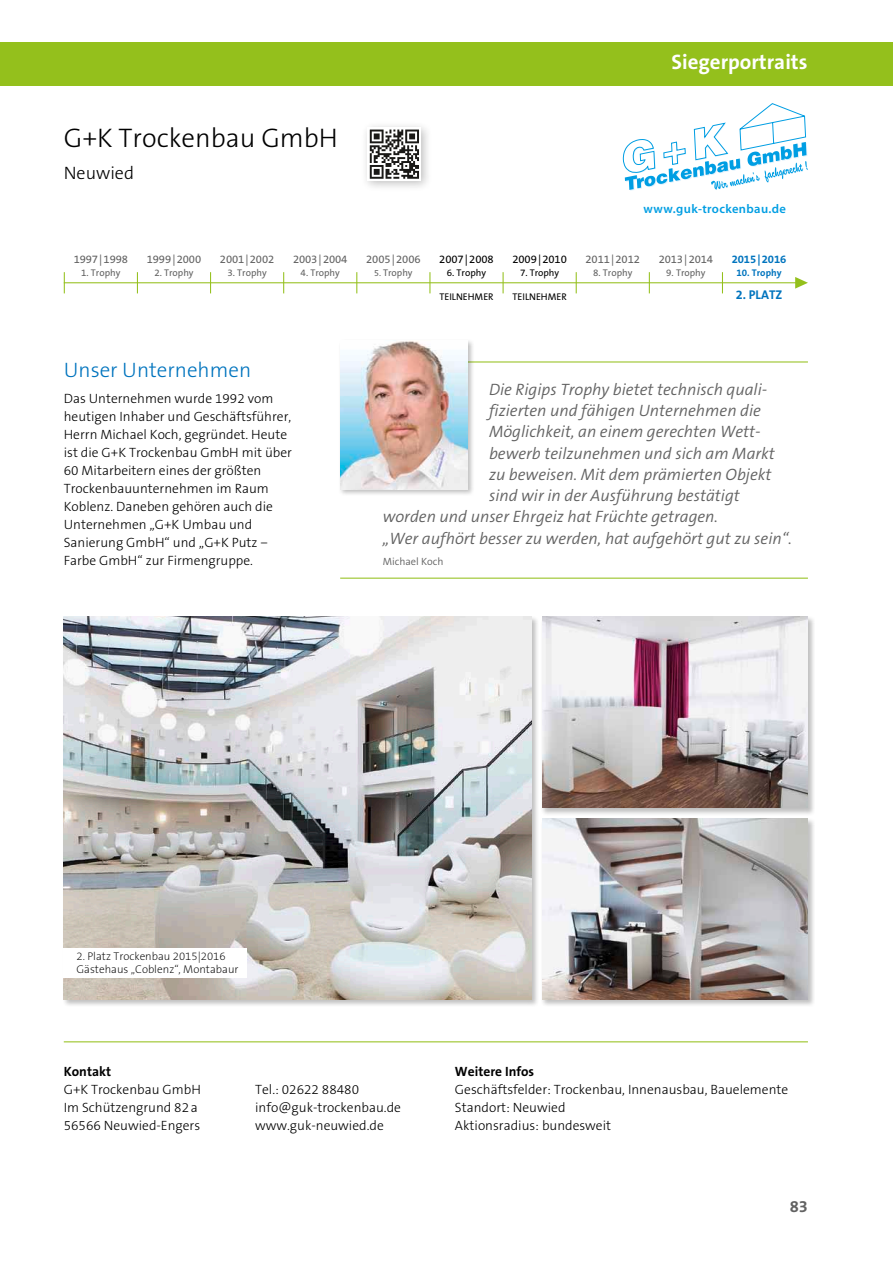
<style>
.page{position:relative;width:893px;height:1263px;background:#fff}
.page>*{position:absolute;margin:0;border:0;box-sizing:border-box;transform-origin:0 0}
.t1{font:300 27px "The Sans B3";color:#000}
.t2{font:300 21px "The Sans B3";color:#0074be}
.t3{font:700 21px "The Sans B7";color:#fff}
.t4{font:300 18px "The Sans B3";color:#000}
.t5{font:italic 300 16.5px "The Sans B4";color:#626262}
.t6{font:700 16.5px "The Sans B7";color:#626262}
.t7{font:300 13.5px/18px "The Sans B3";color:#000}
.t8{font:700 13.5px "The Sans B7";color:#000}
.t9{font:700 12.75px "The Sans B7";color:#0074be}
.t10{font:600 12.6px "Myriad Pro";letter-spacing:.03em;color:#009ee3}
.t11{font:11.25px "The Sans B5 Plain";letter-spacing:-.01em;color:#626262}
.t12{font:200 11.25px/12.8px "The Sans B2";color:#000}
.t13{font:11.25px "The Sans B5 Plain";letter-spacing:-.01em;color:#000}
.t14{font:700 11.25px "The Sans B7";letter-spacing:-.01em;color:#0074be}
.t15{font:300 10.5px "The Sans B4";color:#626262}
.t16{font:9.75px "The Sans B5 Plain";color:#626262}
.t17{font:9.75px "The Sans B5 Plain";color:#000}
.t18{font:700 9.75px "The Sans B7";color:#0074be}
.s1{font-size:9px}
</style>
<div class="page">
<hr style="left:64px;top:1041px;width:744px;height:1px;background:#94c01c">
<div style="left:0;top:42px;width:893px;height:43px;background:#94c01c"></div>
<svg style="left:623px;top:103px;width:185px;height:88px"></svg>
<hr style="left:340px;top:578px;width:468px;height:1px;background:#94c01c">
<hr style="left:383px;top:361px;width:425px;height:1px;background:#94c01c">
<div style="left:338px;top:338px;width:137px;height:159px;background:#000;opacity:.25"></div>
<img style="left:340px;top:340px;width:128px;height:149px">
<svg style="left:64px;top:272px;width:1px;height:21px"></svg>
<svg style="left:137px;top:272px;width:1px;height:21px"></svg>
<svg style="left:210px;top:272px;width:1px;height:21px"></svg>
<svg style="left:283px;top:272px;width:1px;height:21px"></svg>
<svg style="left:356px;top:272px;width:1px;height:21px"></svg>
<svg style="left:429px;top:272px;width:1px;height:21px"></svg>
<svg style="left:503px;top:272px;width:1px;height:21px"></svg>
<svg style="left:576px;top:272px;width:1px;height:21px"></svg>
<svg style="left:649px;top:272px;width:1px;height:21px"></svg>
<svg style="left:722px;top:272px;width:1px;height:21px"></svg>
<hr style="left:64px;top:282px;width:733px;height:1px;background:#94c01c">
<svg style="left:795px;top:277px;width:13px;height:12px"></svg>
<div style="left:540px;top:817px;width:275px;height:190px;background:#000;opacity:.25"></div>
<img style="left:542px;top:819px;width:266px;height:180px">
<div style="left:62px;top:615px;width:477px;height:392px;background:#000;opacity:.25"></div>
<img style="left:64px;top:617px;width:467px;height:382px">
<div style="left:540px;top:615px;width:275px;height:201px;background:#000;opacity:.25"></div>
<img style="left:542px;top:617px;width:266px;height:191px">
<div style="left:64px;top:948px;width:183px;height:30px;background:#fff"></div>
<div style="left:361px;top:121px;width:71px;height:71px;background:#000;opacity:.25"></div>
<svg style="left:368px;top:128px;width:53px;height:53px"></svg>
<svg style="left:370px;top:130px;width:49px;height:49px"></svg>
<h2 class="t3" style="left:671px;top:51px;width:137px">Siegerportraits</h2>
<h1 class="t1" style="left:64px;top:124px;width:276px">G+K Trockenbau GmbH</h1>
<h3 class="t4" style="left:64px;top:163px;width:72px">Neuwied</h3>
<p class="t10" style="left:644px;top:201px;width:144px">www.guk-trockenbau.de</p>
<p class="t11" style="left:74px;top:253px;width:56px">1997|1998</p>
<p class="t16" style="left:81px;top:268px;width:41px">1. Trophy</p>
<p class="t11" style="left:147px;top:253px;width:56px">1999|2000</p>
<p class="t16" style="left:154px;top:268px;width:41px">2. Trophy</p>
<p class="t11" style="left:220px;top:253px;width:56px">2001|2002</p>
<p class="t16" style="left:227px;top:268px;width:41px">3. Trophy</p>
<p class="t11" style="left:293px;top:253px;width:56px">2003|2004</p>
<p class="t16" style="left:301px;top:268px;width:41px">4. Trophy</p>
<p class="t11" style="left:366px;top:253px;width:56px">2005|2006</p>
<p class="t16" style="left:374px;top:268px;width:40px"><span class="s1">5.</span> Trophy</p>
<p class="t13" style="left:439px;top:253px;width:56px">2007|2008</p>
<p class="t17" style="left:447px;top:268px;width:41px">6. Trophy</p>
<p class="t17" style="left:439px;top:291px;width:56px">Teilnehmer</p>
<p class="t13" style="left:512px;top:253px;width:56px">2009|2010</p>
<p class="t17" style="left:520px;top:268px;width:41px">7. Trophy</p>
<p class="t17" style="left:513px;top:291px;width:56px">teilnehmer</p>
<p class="t11" style="left:586px;top:253px;width:56px">2011|2012</p>
<p class="t16" style="left:593px;top:268px;width:41px">8. Trophy</p>
<p class="t11" style="left:659px;top:253px;width:56px">2013|2014</p>
<p class="t16" style="left:666px;top:268px;width:41px">9. Trophy</p>
<p class="t14" style="left:732px;top:253px;width:56px">2015|2016</p>
<p class="t18" style="left:736px;top:268px;width:47px">10. Trophy</p>
<p class="t9" style="left:736px;top:288px;width:48px">2. platz</p>
<h2 class="t2" style="left:64px;top:358px;width:189px">Unser Unternehmen</h2>
<p class="t7" style="left:64px;top:390px;width:230px">Das Unternehmen wurde 1992 vom heutigen Inhaber und Geschäftsführer, Herrn Michael Koch, gegründet. Heute ist die G+K Trockenbau GmbH mit über 60 Mitarbeitern eines der größten Trockenbauunternehmen im Raum Koblenz. Daneben gehören auch die Unternehmen „G+K Umbau und Sanierung GmbH“ und „G+K Putz − Farbe GmbH“ zur Firmengruppe.</p>
<p class="t5" style="left:489px;top:380px;width:280px">Die Rigips Trophy bietet technisch quali-</p>
<p class="t5" style="left:489px;top:402px;width:274px">fizierten und fähigen Unternehmen die</p>
<p class="t5" style="left:489px;top:423px;width:273px">Möglichkeit, an einem gerechten Wett-</p>
<p class="t5" style="left:489px;top:444px;width:287px">bewerb teilzunehmen und sich am Markt</p>
<p class="t5" style="left:489px;top:465px;width:284px">zu beweisen. Mit dem prämierten Objekt</p>
<p class="t5" style="left:489px;top:487px;width:252px">sind wir in der Ausführung bestätigt</p>
<p class="t5" style="left:383px;top:508px;width:337px">worden und unser Ehrgeiz hat Früchte getragen.</p>
<p class="t5" style="left:383px;top:529px;width:411px">„Wer aufhört besser zu werden, hat aufgehört gut zu sein“.</p>
<p class="t15" style="left:383px;top:556px;width:62px">Michael Koch</p>
<p class="t12" style="left:77px;top:950px;width:164px">2. Platz Trockenbau 2015|2016<br>Gästehaus „Coblenz“, Montabaur</p>
<p class="t8" style="left:64px;top:1064px;width:49px">Kontakt</p>
<p class="t7" style="left:64px;top:1081px;width:139px">G+K Trockenbau GmbH<br>Im Schützengrund 82a<br>56566 Neuwied-Engers</p>
<p class="t7" style="left:255px;top:1081px;width:147px">Tel.: 02622 88480 info@guk-trockenbau.de www.guk-neuwied.de</p>
<p class="t8" style="left:455px;top:1064px;width:81px">Weitere Infos</p>
<p class="t7" style="left:455px;top:1081px;width:335px">Geschäftsfelder: Trockenbau, Innenausbau, Bauelemente<br>Standort: Neuwied<br>Aktionsradius: bundesweit</p>
<p class="t6" style="left:790px;top:1197px;width:20px">83</p>
</div>
